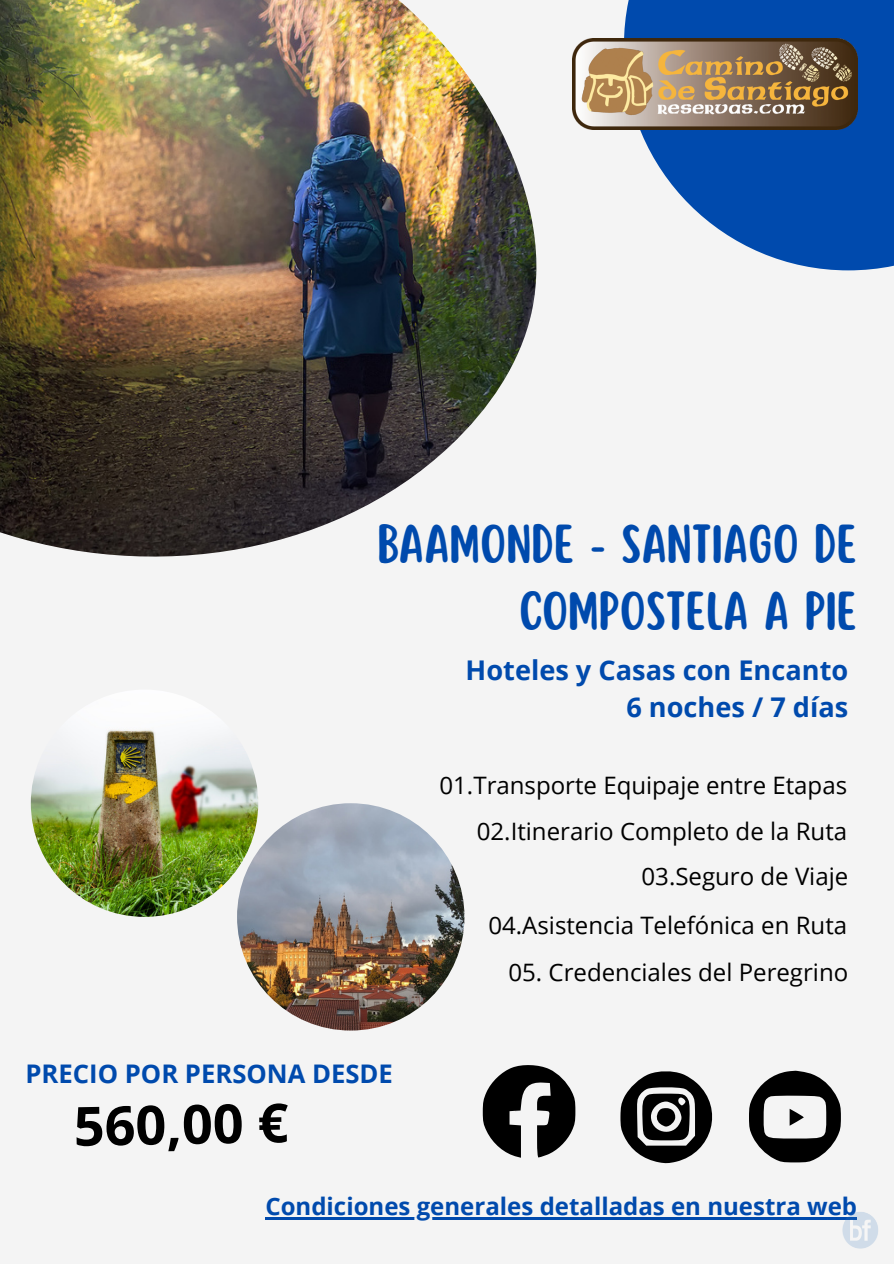
<style>
.page{position:relative;width:894px;height:1264px;background:#fff}
.page>*{position:absolute;margin:0;border:0;box-sizing:border-box;transform-origin:0 0}
.t1{font:700 54px "Open Sans";color:#000}
.t2{font:48px/66.4px "Scripter";color:#004aad;text-align:right}
.t3{font:700 27.15px/36.9px "Open Sans";color:#004aad;text-align:right}
.t4{font:700 25.65px "Open Sans";color:#004aad}
.t5{font:24px/45.8px "Open Sans";color:#000;text-align:right}
.t6{font:700 24px "Open Sans";color:#004aad}
</style>
<div class="page">
<div style="left:0;top:0;width:893px;height:1263px;background:#f4f4f4"></div>
<img style="left:0;top:0;width:537px;height:557px">
<svg style="left:623px;top:0;width:270px;height:270px;fill:#004aad"></svg>
<img style="left:31px;top:689px;width:227px;height:227px;border-radius:50%">
<img style="left:237px;top:803px;width:227px;height:227px;border-radius:50%">
<img style="left:572px;top:38px;width:285px;height:91px">
<svg style="left:749px;top:1070px;width:91px;height:92px"></svg>
<svg style="left:620px;top:1071px;width:93px;height:92px"></svg>
<svg style="left:482px;top:1065px;width:93px;height:92px"></svg>
<hr style="left:265px;top:1217px;width:591px;height:2px;background:#004aad">
<img style="left:826px;top:1212px;width:52px;height:37px">
<h2 class="t2" style="left:377px;top:513px;width:481px">BAAMONDE - SANTIAGO DE<br>COMPOSTELA A PIE</h2>
<p class="t3" style="left:465px;top:651px;width:384px">Hoteles y Casas con Encanto<br>6 noches / 7 días</p>
<p class="t5" style="left:439px;top:761px;width:410px">01.Transporte Equipaje entre Etapas<br>02.Itinerario Completo de la Ruta<br>03.Seguro de Viaje</p>
<p class="t4" style="left:25px;top:1055px;width:369px">PRECIO POR PERSONA DESDE</p>
<h1 class="t1" style="left:73px;top:1088px;width:216px;rotate:-1deg">560,00 €</h1>
<p class="t5" style="left:488px;top:902px;width:360px">04.Asistencia Telefónica en Ruta</p>
<p class="t5" style="left:508px;top:948px;width:341px">05. Credenciales del Peregrino</p>
<p class="t6" style="left:265px;top:1189px;width:593px">Condiciones generales detalladas en nuestra web</p>
</div>
